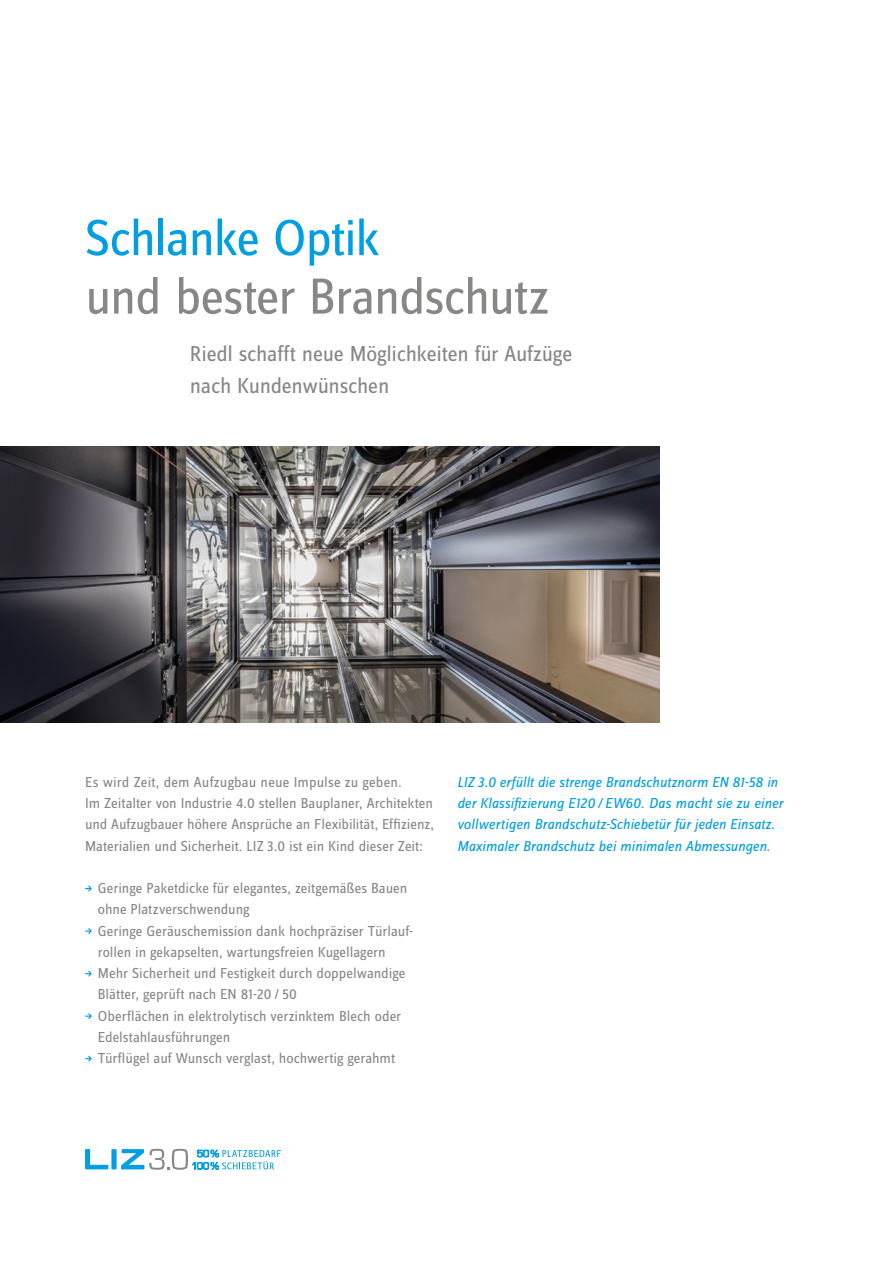
<style>
.page{position:relative;width:893px;height:1263px;background:#fff}
.page>*{position:absolute;margin:0;border:0;box-sizing:border-box;transform-origin:0 0}
.Zine_Medium_35pt_Kop{font:52.5px "Zine Sans Dis OT";letter-spacing:-.02em;color:#878786}
.Zine_Medium_35pt_Kop-2{font:52.5px "Zine Sans Dis OT";letter-spacing:-.03em;color:#009ee3}
.Zine_Regular_15pt{font:22.5px "Zine Sans Dis OT";letter-spacing:-.01em;color:#878786}
.Zine_Regular_10pt_60{font:15px/21.3px "Zine Sans Dis OT";color:#878786}
.Zine_Regular_10pt_60-2{font:italic 15px/21.3px "Zine Sans Dis OT";letter-spacing:-.005em;color:#009ee3}
</style>
<div class="page">
<img style="left:0;top:446px;width:659px;height:277px">
<div style="left:111px;top:1149px;width:6px;height:20px;background:#009ee3"></div>
<svg style="left:85px;top:1149px;width:23px;height:20px"></svg>
<svg style="left:121px;top:1149px;width:160px;height:21px"></svg>
<svg style="left:85px;top:885px;width:7px;height:7px"></svg>
<svg style="left:85px;top:928px;width:7px;height:6px"></svg>
<svg style="left:85px;top:970px;width:7px;height:7px"></svg>
<svg style="left:85px;top:1013px;width:7px;height:6px"></svg>
<svg style="left:85px;top:1055px;width:7px;height:7px"></svg>
<p class="Zine_Medium_35pt_Kop-2" style="left:85px;top:213px;width:297px">Schlanke Optik</p>
<p class="Zine_Medium_35pt_Kop" style="left:85px;top:272px;width:466px">und bester Brandschutz</p>
<p class="Zine_Regular_15pt" style="left:190px;top:343px;width:384px">Riedl schafft neue Möglichkeiten für Aufzüge</p>
<p class="Zine_Regular_15pt" style="left:190px;top:375px;width:201px">nach Kundenwünschen</p>
<p class="Zine_Regular_10pt_60" style="left:85px;top:772px;width:318px">Es wird Zeit, dem Aufzugbau neue Impulse zu geben.</p>
<p class="Zine_Regular_10pt_60" style="left:85px;top:793px;width:350px">Im Zeitalter von Industrie 4.0 stellen Bauplaner, Architekten</p>
<p class="Zine_Regular_10pt_60" style="left:85px;top:814px;width:350px">und Aufzugbauer höhere Ansprüche an Flexibilität, Effizienz,</p>
<p class="Zine_Regular_10pt_60" style="left:85px;top:835px;width:339px">Materialien und Sicherheit. LIZ 3.0 ist ein Kind dieser Zeit:</p>
<p class="Zine_Regular_10pt_60" style="left:98px;top:878px;width:311px">Geringe Paketdicke für elegantes, zeitgemäßes Bauen ohne Platzverschwendung</p>
<p class="Zine_Regular_10pt_60" style="left:98px;top:921px;width:317px">Geringe Geräuschemission dank hochpräziser Türlauf-</p>
<p class="Zine_Regular_10pt_60" style="left:98px;top:942px;width:289px">rollen in gekapselten, wartungsfreien Kugellagern</p>
<p class="Zine_Regular_10pt_60" style="left:98px;top:963px;width:309px">Mehr Sicherheit und Festigkeit durch doppelwandige</p>
<p class="Zine_Regular_10pt_60" style="left:98px;top:984px;width:201px">Blätter, geprüft nach EN 81-20 / 50</p>
<p class="Zine_Regular_10pt_60" style="left:98px;top:1006px;width:305px">Oberflächen in elektrolytisch verzinktem Blech oder<br>Edelstahlausführungen</p>
<p class="Zine_Regular_10pt_60" style="left:98px;top:1048px;width:299px">Türflügel auf Wunsch verglast, hochwertig gerahmt</p>
<p class="Zine_Regular_10pt_60-2" style="left:457px;top:772px;width:328px">LIZ 3.0 erfüllt die strenge Brandschutznorm EN 81-58 in der Klassifizierung E120 / EW60. Das macht sie zu einer vollwertigen Brandschutz-Schiebetür für jeden Einsatz.<br>Maximaler Brandschutz bei minimalen Abmessungen.</p>
</div>
